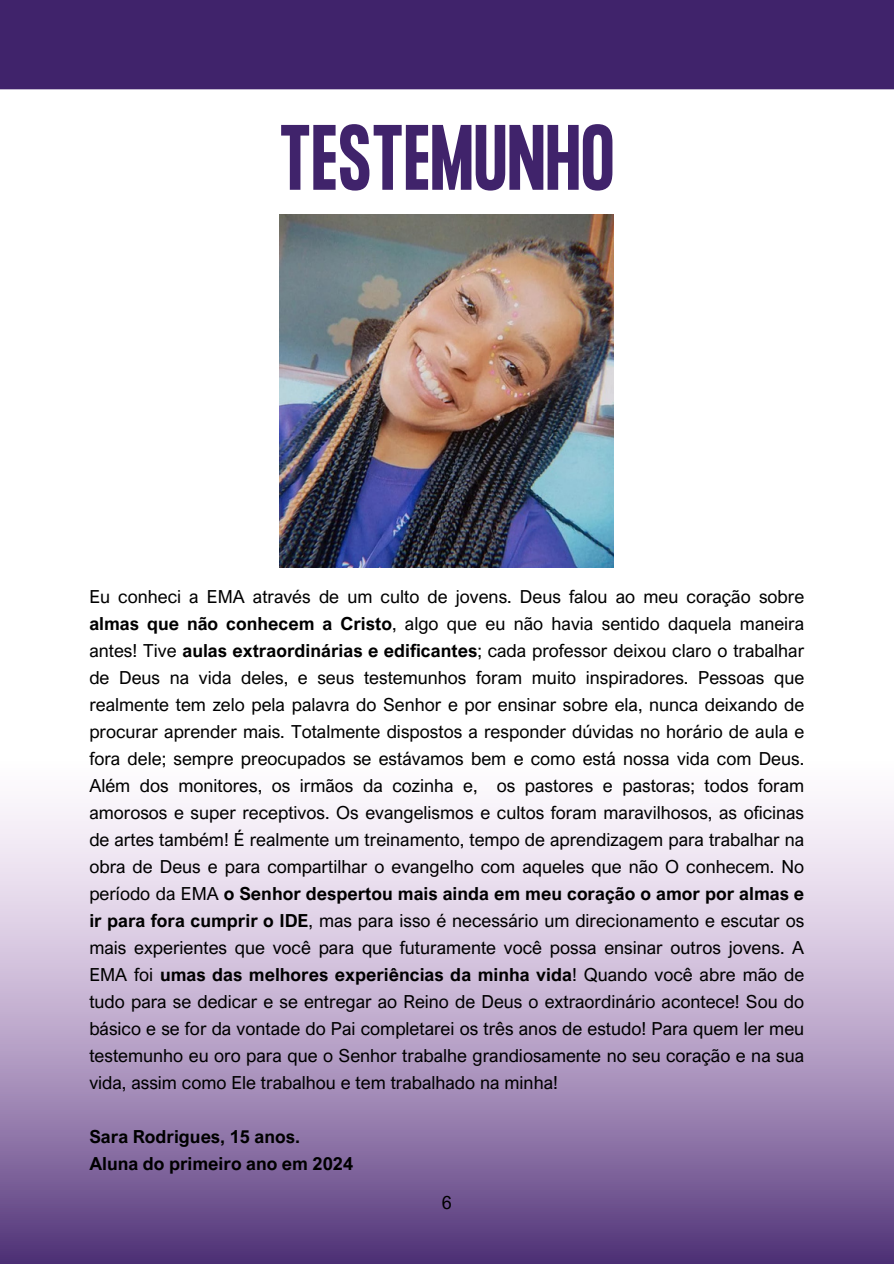
<style>
.page{position:relative;width:894px;height:1264px;background:#fff}
.page>*{position:absolute;margin:0;border:0;box-sizing:border-box;transform-origin:0 0}
.t1{font:700 81px "Formula Condensed";color:#40236b}
.t2{font:18px/27px "Arial Nova";color:#000;text-align:justify}
.t3{font:700 18px/27px "Arial Nova";color:#000}
.s1{font-weight:700}
</style>
<div class="page">
<svg style="left:0;top:803px;width:893px;height:460px;background:#b39fc4"></svg>
<div style="left:0;top:0;width:893px;height:89px;background:#40236b"></div>
<img style="left:279px;top:214px;width:334px;height:354px">
<p class="t1" style="left:279px;top:117px;width:337px">TESTEMUNHO</p>
<h1 class="t2" style="left:89px;top:583px;width:716px">Eu conheci a EMA através de um culto de jovens. Deus falou ao meu coração sobre <span class="s1">almas que não conhecem a Cristo</span>, algo que eu não havia sentido daquela maneira antes! Tive <span class="s1">aulas extraordinárias e edificantes</span>; cada professor deixou claro o trabalhar de Deus na vida deles, e seus testemunhos foram muito inspiradores. Pessoas que realmente tem zelo pela palavra do Senhor e por ensinar sobre ela, nunca deixando de procurar aprender mais. Totalmente dispostos a responder dúvidas no horário de aula e fora dele; sempre preocupados se estávamos bem e como está nossa vida com Deus.<br>Além dos monitores, os irmãos da cozinha e, os pastores e pastoras; todos foram amorosos e super receptivos. Os evangelismos e cultos foram maravilhosos, as oficinas de artes também! É realmente um treinamento, tempo de aprendizagem para trabalhar na obra de Deus e para compartilhar o evangelho com aqueles que não O conhecem. No período da EMA <span class="s1">o Senhor despertou mais ainda em meu coração o amor por almas e ir para fora cumprir o IDE</span>, mas para isso é necessário um direcionamento e escutar os mais experientes que você para que futuramente você possa ensinar outros jovens. A EMA foi <span class="s1">umas das melhores experiências da minha vida</span>! Quando você abre mão de tudo para se dedicar e se entregar ao Reino de Deus o extraordinário acontece! Sou do básico e se for da vontade do Pai completarei os três anos de estudo! Para quem ler meu testemunho eu oro para que o Senhor trabalhe grandiosamente no seu coração e na sua vida, assim como Ele trabalhou e tem trabalhado na minha!</h1>
<p class="t3" style="left:89px;top:1122px;width:265px">Sara Rodrigues, 15 anos.<br>Aluna do primeiro ano em 2024</p>
<p class="t2" style="left:441px;top:1188px;width:12px">6</p>
</div>
